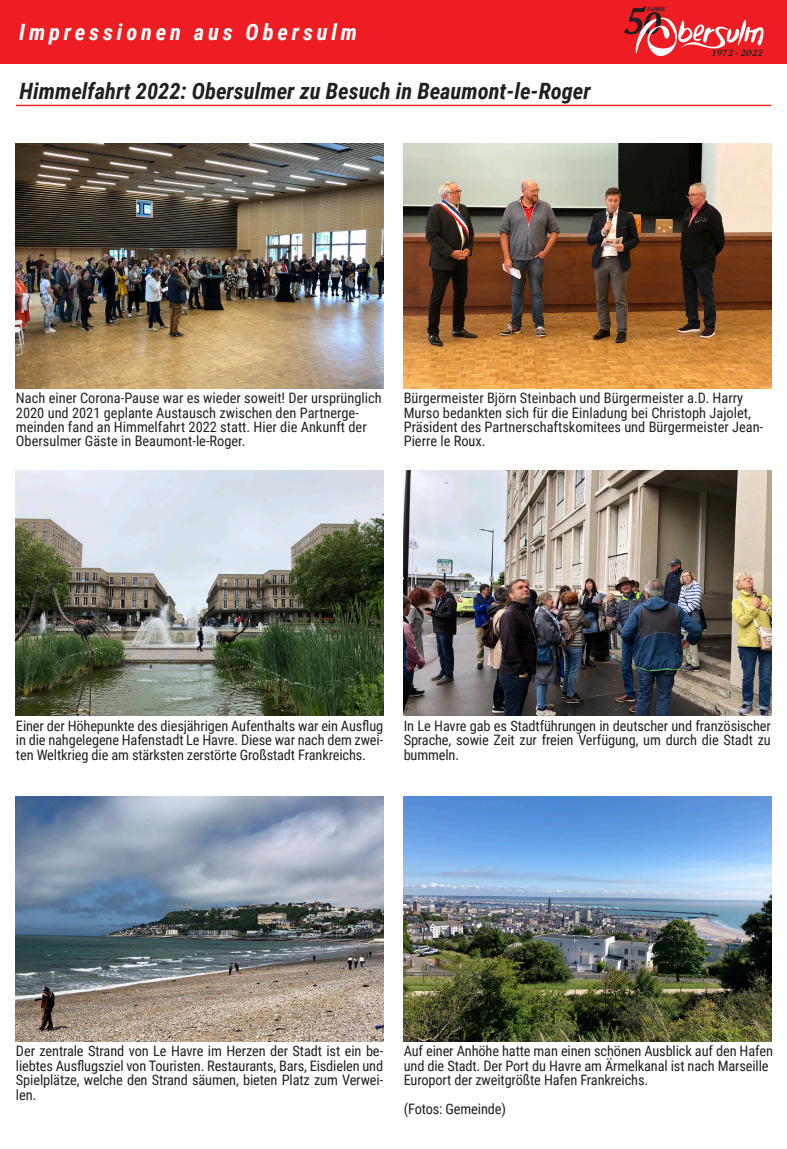
<style>
.page{position:relative;width:787px;height:1149px;background:#fff}
.page>*{position:absolute;margin:0;border:0;box-sizing:border-box;transform-origin:0 0}
.Absatzformat_1{font:italic 700 22.5px "Roboto Condensed";color:#231f20}
.t1{font:italic 700 22.5px "Roboto Condensed";letter-spacing:.17em;color:#fff}
.t2{font:14.4px/14.4px "Roboto Condensed";letter-spacing:-.01em;color:#231f20}
.t3{font:italic 700 9px "PT Serif";letter-spacing:.06em;color:#231f20}
.t4{font:italic 700 5.85px "PT Serif";color:#231f20}
</style>
<div class="page">
<div style="left:0;top:0;width:787px;height:64px;background:#ee1d23"></div>
<img style="left:16px;top:143px;width:367px;height:245px">
<hr style="left:16px;top:105px;width:755px;height:1px;background:#ee1d23">
<img style="left:16px;top:796px;width:367px;height:245px">
<img style="left:16px;top:471px;width:367px;height:244px">
<img style="left:404px;top:143px;width:367px;height:245px">
<img style="left:404px;top:796px;width:367px;height:245px">
<img style="left:404px;top:471px;width:367px;height:244px">
<svg style="left:624px;top:6px;width:139px;height:50px"></svg>
<p class="t1" style="left:19px;top:17px;width:339px">Impressionen aus Obersulm</p>
<p class="Absatzformat_1" style="left:20px;top:75px;width:572px">Himmelfahrt 2022: Obersulmer zu Besuch in Beaumont-le-Roger</p>
<p class="t4" style="left:647px;top:5px;width:20px">JAHRE</p>
<p class="t3" style="left:711px;top:47px;width:53px">1972 - 2022</p>
<p class="t2" style="left:16px;top:390px;width:367px">Nach einer Corona-Pause war es wieder soweit! Der ursprünglich 2020 und 2021 geplante Austausch zwischen den Partnerge&shy;meinden fand an Himmelfahrt 2022 statt. Hier die Ankunft der Obersulmer Gäste in Beaumont-le-Roger.</p>
<p class="t2" style="left:404px;top:390px;width:361px">Bürgermeister Björn Steinbach und Bürgermeister a.D. Harry Murso bedankten sich für die Einladung bei Christoph Jajolet, Präsident des Partnerschaftskomitees und Bürgermeister Jean-Pierre le Roux.</p>
<p class="t2" style="left:16px;top:717px;width:369px">Einer der Höhepunkte des diesjährigen Aufenthalts war ein Ausflug</p>
<p class="t2" style="left:16px;top:732px;width:369px">in die nahgelegene Hafenstadt Le Havre. Diese war nach dem zwei&shy;ten Weltkrieg die am stärksten zerstörte Großstadt Frankreichs.</p>
<p class="t2" style="left:404px;top:717px;width:369px;text-align:justify">In Le Havre gab es Stadtführungen in deutscher und französischer Sprache, sowie Zeit zur freien Verfügung, um durch die Stadt zu bummeln.</p>
<p class="t2" style="left:16px;top:1043px;width:369px;text-align:justify">Der zentrale Strand von Le Havre im Herzen der Stadt ist ein be&shy;liebtes Ausflugsziel von Touristen. Restaurants, Bars, Eisdielen und Spielplätze, welche den Strand säumen, bieten Platz zum Verwei&shy;len.</p>
<p class="t2" style="left:404px;top:1043px;width:371px">Auf einer Anhöhe hatte man einen schönen Ausblick auf den Hafen und die Stadt. Der Port du Havre am Ärmelkanal ist nach Marseille<br>Europort der zweitgrößte Hafen Frankreichs.</p>
<p class="t2" style="left:404px;top:1100px;width:104px">(Fotos: Gemeinde)</p>
</div>
